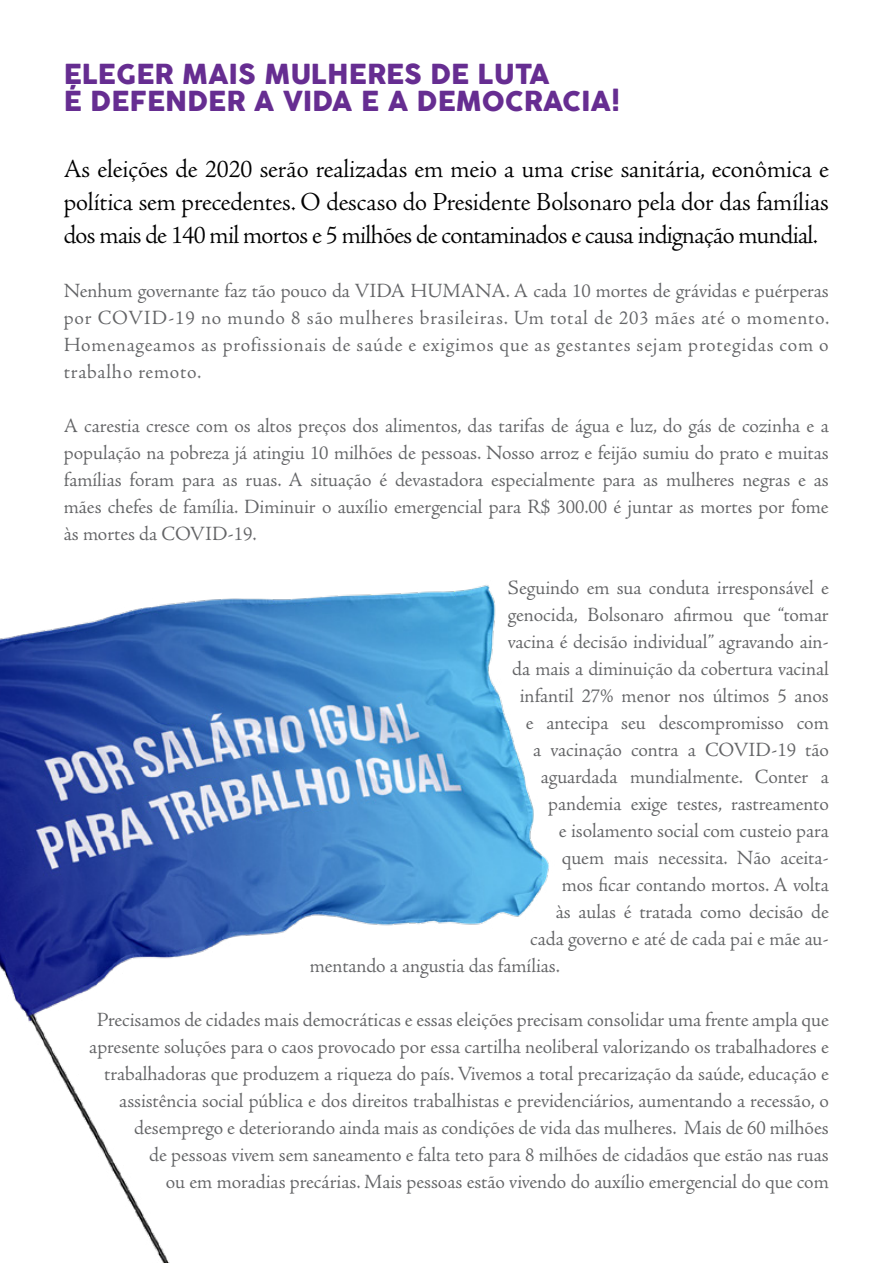
<style>
.page{position:relative;width:893px;height:1263px;background:#fff}
.page>*{position:absolute;margin:0;border:0;box-sizing:border-box;transform-origin:0 0}
.t1{font:27px/33px "Adobe Jenson MM 371 18";letter-spacing:-.02em;color:#000;text-align:justify}
.t2{font:27px/27px "COCOGOOSE";color:#662d91}
.t3{font:21px/27px "Adobe Jenson MM 371 14";color:#636466;text-align:justify}
</style>
<div class="page">
<img style="left:0;top:585px;width:549px;height:678px">
<p class="t2" style="left:64px;top:61px;width:558px">ELEGER MAIS MULHERES DE LUTA<br>É DEFENDER A VIDA E A DEMOCRACIA!</p>
<p class="t1" style="left:64px;top:153px;width:767px">As eleições de 2020 serão realizadas em meio a uma crise sanitária, econômica e política sem precedentes. O descaso do Presidente Bolsonaro pela dor das famílias dos mais de 140 mil mortos e 5 milhões de contaminados e causa indignação mundial.</p>
<p class="t3" style="left:64px;top:278px;width:767px">Nenhum governante faz tão pouco da VIDA HUMANA. A cada 10 mortes de grávidas e puérperas por COVID-19 no mundo 8 são mulheres brasileiras. Um total de 203 mães até o momento.<br>Homenageamos as profissionais de saúde e exigimos que as gestantes sejam protegidas com o trabalho remoto.</p>
<p class="t3" style="left:64px;top:413px;width:766px">A carestia cresce com os altos preços dos alimentos, das tarifas de água e luz, do gás de cozinha e a população na pobreza já atingiu 10 milhões de pessoas. Nosso arroz e feijão sumiu do prato e muitas famílias foram para as ruas. A situação é devastadora especialmente para as mulheres negras e as mães chefes de família. Diminuir o auxílio emergencial para R$ 300.00 é juntar as mortes por fome às mortes da COVID-19.</p>
<p class="t3" style="left:508px;top:575px;width:322px">Seguindo em sua conduta irresponsável e</p>
<p class="t3" style="left:508px;top:602px;width:322px">genocida, Bolsonaro afirmou que “tomar</p>
<p class="t3" style="left:508px;top:629px;width:323px">vacina é decisão individual” agravando ain-</p>
<p class="t3" style="left:512px;top:656px;width:318px">da mais a diminuição da cobertura vacinal</p>
<p class="t3" style="left:520px;top:683px;width:310px">infantil 27% menor nos últimos 5 anos</p>
<p class="t3" style="left:526px;top:710px;width:304px">e antecipa seu descompromisso com</p>
<p class="t3" style="left:533px;top:737px;width:297px">a vacinação contra a COVID-19 tão</p>
<p class="t3" style="left:541px;top:764px;width:290px">aguardada mundialmente. Conter a</p>
<p class="t3" style="left:548px;top:791px;width:282px">pandemia exige testes, rastreamento</p>
<p class="t3" style="left:559px;top:818px;width:271px">e isolamento social com custeio para</p>
<p class="t3" style="left:562px;top:845px;width:268px">quem mais necessita. Não aceita-</p>
<p class="t3" style="left:562px;top:872px;width:268px">mos ficar contando mortos. A volta</p>
<p class="t3" style="left:556px;top:899px;width:274px">às aulas é tratada como decisão de</p>
<p class="t3" style="left:530px;top:926px;width:300px">cada governo e até de cada pai e mãe au-</p>
<p class="t3" style="left:310px;top:953px;width:252px">mentando a angustia das famílias.</p>
<p class="t3" style="left:89px;top:1007px;width:741px;text-align:right">Precisamos de cidades mais democráticas e essas eleições precisam consolidar uma frente ampla que apresente soluções para o caos provocado por essa cartilha neoliberal valorizando os trabalhadores e trabalhadoras que produzem a riqueza do país. Vivemos a total precarização da saúde, educação e assistência social pública e dos direitos trabalhistas e previdenciários, aumentando a recessão, o desemprego e deteriorando ainda mais as condições de vida das mulheres. Mais de 60 milhões<br>de pessoas vivem sem saneamento e falta teto para 8 milhões de cidadãos que estão nas ruas<br>ou em moradias precárias. Mais pessoas estão vivendo do auxílio emergencial do que com</p>
</div>
